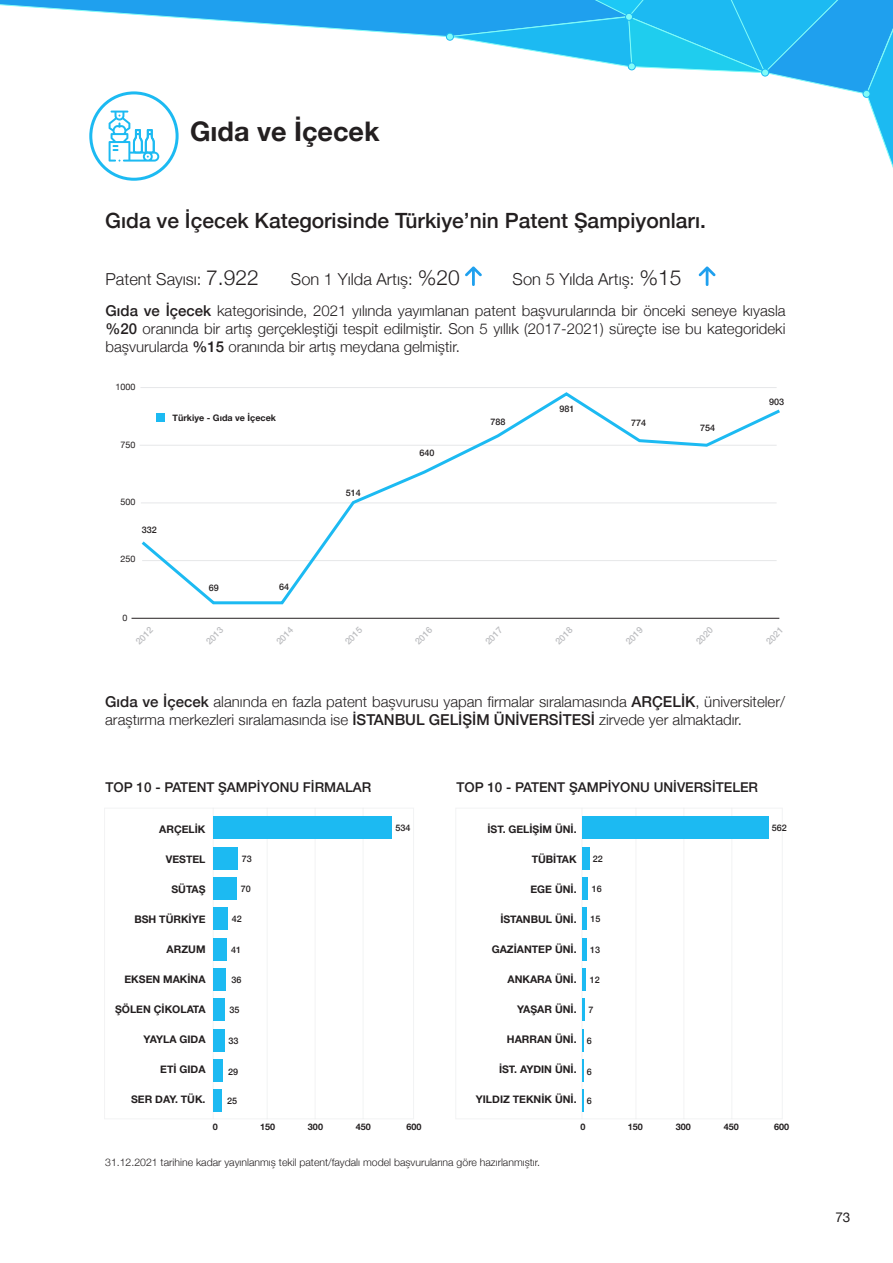
<style>
.page{position:relative;width:893px;height:1263px;background:#fff}
.page>*{position:absolute;margin:0;border:0;box-sizing:border-box;transform-origin:0 0}
.t1{font:700 27px "Helvetica Neue";color:#231f20}
.t2{font:500 21px "Helvetica Neue";color:#231f20}
.t3{font:300 21px "Helvetica Neue";color:#231f20}
.t4{font:300 16.5px "Helvetica Neue";color:#231f20}
.t5{font:300 15px/18px "Helvetica Neue";color:#231f20}
.t6{font:500 13.5px "Helvetica Neue";color:#231f20}
.t7{font:13.5px "Helvetica Neue";color:#231f20}
.t8{font:700 10.5px "Helvetica Neue";color:#231f20}
.t9{font:300 10.5px "Helvetica Neue";color:#231f20}
.t10{font:500 9px "Helvetica Neue";color:#231f20}
.t11{font:700 9px "Helvetica Neue";color:#231f20}
.t12{font:500 9px "Helvetica Neue";color:#bcbdc0}
.t13{font:9px "Helvetica Neue";color:#231f20}
.s1{font-weight:500}
</style>
<div class="page">
<hr style="left:140px;top:387px;width:637px;height:1px;background:#e6e7e9">
<hr style="left:132px;top:618px;width:647px;height:1px;background:#231f20">
<svg style="left:140px;top:392px;width:640px;height:213px"></svg>
<div style="left:157px;top:413px;width:8px;height:9px;background:#1cbaf2"></div>
<div style="left:104px;top:808px;width:310px;height:311px;border:1px solid #e6e7e9"></div>
<div style="left:455px;top:808px;width:328px;height:311px;border:1px solid #e6e7e9"></div>
<hr style="left:213px;top:808px;width:1px;height:311px;background:#e6e7e9">
<hr style="left:582px;top:808px;width:1px;height:311px;background:#e6e7e9">
<hr style="left:267px;top:808px;width:1px;height:311px;background:#e6e7e9">
<hr style="left:636px;top:808px;width:1px;height:311px;background:#e6e7e9">
<hr style="left:315px;top:808px;width:1px;height:311px;background:#e6e7e9">
<hr style="left:683px;top:808px;width:1px;height:311px;background:#e6e7e9">
<hr style="left:363px;top:808px;width:1px;height:311px;background:#e6e7e9">
<hr style="left:731px;top:808px;width:1px;height:311px;background:#e6e7e9">
<div style="left:214px;top:817px;width:178px;height:22px;background:#1cbaf2"></div>
<div style="left:582px;top:817px;width:187px;height:22px;background:#1cbaf2"></div>
<div style="left:214px;top:847px;width:24px;height:22px;background:#1cbaf2"></div>
<div style="left:582px;top:847px;width:8px;height:22px;background:#1cbaf2"></div>
<div style="left:214px;top:877px;width:23px;height:22px;background:#1cbaf2"></div>
<div style="left:582px;top:877px;width:6px;height:22px;background:#1cbaf2"></div>
<div style="left:214px;top:908px;width:14px;height:22px;background:#1cbaf2"></div>
<div style="left:582px;top:908px;width:5px;height:22px;background:#1cbaf2"></div>
<div style="left:214px;top:938px;width:13px;height:22px;background:#1cbaf2"></div>
<div style="left:582px;top:938px;width:5px;height:22px;background:#1cbaf2"></div>
<div style="left:214px;top:1029px;width:11px;height:22px;background:#1cbaf2"></div>
<hr style="left:582px;top:1029px;width:2px;height:22px;background:#1cbaf2">
<div style="left:214px;top:968px;width:12px;height:22px;background:#1cbaf2"></div>
<hr style="left:582px;top:968px;width:4px;height:22px;background:#1cbaf2">
<div style="left:214px;top:1059px;width:9px;height:22px;background:#1cbaf2"></div>
<hr style="left:582px;top:1059px;width:2px;height:22px;background:#1cbaf2">
<div style="left:214px;top:999px;width:11px;height:22px;background:#1cbaf2"></div>
<hr style="left:582px;top:999px;width:3px;height:22px;background:#1cbaf2">
<div style="left:214px;top:1090px;width:8px;height:22px;background:#1cbaf2"></div>
<hr style="left:582px;top:1090px;width:2px;height:22px;background:#1cbaf2">
<svg style="left:465px;top:266px;width:17px;height:20px"></svg>
<svg style="left:699px;top:266px;width:17px;height:20px"></svg>
<svg style="left:0;top:0;width:893px;height:181px"></svg>
<p class="t1" style="left:190px;top:110px;width:191px">Gıda ve İçecek</p>
<p class="t2" style="left:105px;top:204px;width:602px">Gıda ve İçecek Kategorisinde Türkiye’nin Patent Şampiyonları.</p>
<p class="t3" style="left:206px;top:260px;width:54px">7.922</p>
<p class="t3" style="left:418px;top:260px;width:44px">%20</p>
<p class="t3" style="left:639px;top:260px;width:44px">%15</p>
<p class="t4" style="left:106px;top:265px;width:97px">Patent Sayısı:</p>
<p class="t4" style="left:291px;top:265px;width:123px">Son 1 Yılda Artış:</p>
<p class="t4" style="left:513px;top:265px;width:123px">Son 5 Yılda Artış:</p>
<p class="t5" style="left:106px;top:301px;width:681px;text-align:justify"><span class="s1">Gıda ve İçecek</span> kategorisinde, 2021 yılında yayımlanan patent başvurularında bir önceki seneye kıyasla <span class="s1">%20</span> oranında bir artış gerçekleştiği tespit edilmiştir. Son 5 yıllık (2017-2021) süreçte ise bu kategorideki başvurularda <span class="s1">%15</span> oranında bir artış meydana gelmiştir.</p>
<p class="t13" style="left:115px;top:380px;width:22px">1000</p>
<p class="t13" style="left:120px;top:438px;width:17px">750</p>
<p class="t11" style="left:173px;top:411px;width:105px">Türkiye - Gıda ve İçecek</p>
<p class="t13" style="left:120px;top:496px;width:17px">500</p>
<p class="t10" style="left:142px;top:523px;width:17px">332</p>
<p class="t13" style="left:120px;top:553px;width:17px">250</p>
<p class="t13" style="left:123px;top:611px;width:7px">0</p>
<p class="t10" style="left:209px;top:580px;width:12px">69</p>
<p class="t10" style="left:279px;top:579px;width:12px">64</p>
<p class="t10" style="left:346px;top:485px;width:17px">514</p>
<p class="t10" style="left:419px;top:445px;width:17px">640</p>
<p class="t10" style="left:490px;top:415px;width:17px">788</p>
<p class="t10" style="left:559px;top:401px;width:17px">981</p>
<p class="t10" style="left:631px;top:416px;width:17px">774</p>
<p class="t10" style="left:700px;top:421px;width:17px">754</p>
<p class="t10" style="left:769px;top:395px;width:17px">903</p>
<p class="t12" style="left:132px;top:638px;width:22px;rotate:-45deg">2012</p>
<p class="t12" style="left:202px;top:638px;width:22px;rotate:-45deg">2013</p>
<p class="t12" style="left:273px;top:638px;width:22px;rotate:-45deg">2014</p>
<p class="t12" style="left:341px;top:638px;width:22px;rotate:-45deg">2015</p>
<p class="t12" style="left:412px;top:638px;width:22px;rotate:-45deg">2016</p>
<p class="t12" style="left:482px;top:638px;width:22px;rotate:-45deg">2017</p>
<p class="t12" style="left:552px;top:638px;width:22px;rotate:-45deg">2018</p>
<p class="t12" style="left:622px;top:638px;width:22px;rotate:-45deg">2019</p>
<p class="t12" style="left:692px;top:638px;width:22px;rotate:-45deg">2020</p>
<p class="t12" style="left:762px;top:638px;width:22px;rotate:-45deg">2021</p>
<p class="t5" style="left:105px;top:691px;width:681px"><span class="s1">Gıda ve İçecek</span> alanında en fazla patent başvurusu yapan firmalar sıralamasında <span class="s1">ARÇELİK</span>, üniversiteler/ araştırma merkezleri sıralamasında ise <span class="s1">İSTANBUL GELİŞİM ÜNİVERSİTESİ</span> zirvede yer almaktadır.</p>
<p class="t6" style="left:106px;top:777px;width:267px">TOP 10 - PATENT ŞAMPİYONU FİRMALAR</p>
<p class="t6" style="left:456px;top:777px;width:303px">TOP 10 - PATENT ŞAMPİYONU UNİVERSİTELER</p>
<p class="t8" style="left:159px;top:821px;width:48px">ARÇELİK</p>
<p class="t8" style="left:166px;top:851px;width:41px">VESTEL</p>
<p class="t8" style="left:171px;top:881px;width:36px">SÜTAŞ</p>
<p class="t8" style="left:134px;top:911px;width:73px">BSH TÜRKİYE</p>
<p class="t8" style="left:167px;top:941px;width:40px">ARZUM</p>
<p class="t8" style="left:124px;top:971px;width:83px">EKSEN MAKİNA</p>
<p class="t8" style="left:115px;top:1001px;width:92px">ŞÖLEN ÇİKOLATA</p>
<p class="t8" style="left:144px;top:1031px;width:64px">YAYLA GIDA</p>
<p class="t8" style="left:160px;top:1061px;width:47px">ETİ GIDA</p>
<p class="t8" style="left:131px;top:1091px;width:76px">SER DAY. TÜK.</p>
<p class="t8" style="left:488px;top:821px;width:91px">İST. GELİŞİM ÜNİ.</p>
<p class="t8" style="left:532px;top:851px;width:46px">TÜBİTAK</p>
<p class="t8" style="left:530px;top:881px;width:48px">EGE ÜNİ.</p>
<p class="t8" style="left:500px;top:911px;width:78px">İSTANBUL ÜNİ.</p>
<p class="t8" style="left:492px;top:941px;width:86px">GAZİANTEP ÜNİ.</p>
<p class="t8" style="left:508px;top:971px;width:71px">ANKARA ÜNİ.</p>
<p class="t8" style="left:517px;top:1001px;width:61px">YAŞAR ÜNİ.</p>
<p class="t8" style="left:507px;top:1031px;width:71px">HARRAN ÜNİ.</p>
<p class="t8" style="left:499px;top:1061px;width:79px">İST. AYDIN ÜNİ.</p>
<p class="t8" style="left:476px;top:1091px;width:102px">YILDIZ TEKNİK ÜNİ.</p>
<p class="t10" style="left:396px;top:821px;width:17px">534</p>
<p class="t10" style="left:772px;top:821px;width:17px">562</p>
<p class="t10" style="left:242px;top:851px;width:12px">73</p>
<p class="t10" style="left:593px;top:851px;width:12px">22</p>
<p class="t10" style="left:241px;top:882px;width:12px">70</p>
<p class="t10" style="left:592px;top:882px;width:12px">16</p>
<p class="t10" style="left:232px;top:912px;width:12px">42</p>
<p class="t10" style="left:591px;top:912px;width:12px">15</p>
<p class="t10" style="left:231px;top:942px;width:12px">41</p>
<p class="t10" style="left:590px;top:942px;width:12px">13</p>
<p class="t10" style="left:232px;top:973px;width:12px">36</p>
<p class="t10" style="left:590px;top:973px;width:12px">12</p>
<p class="t10" style="left:230px;top:1002px;width:12px">35</p>
<p class="t10" style="left:588px;top:1002px;width:7px">7</p>
<p class="t10" style="left:229px;top:1033px;width:12px">33</p>
<p class="t10" style="left:587px;top:1033px;width:7px">6</p>
<p class="t10" style="left:228px;top:1064px;width:12px">29</p>
<p class="t10" style="left:587px;top:1064px;width:7px">6</p>
<p class="t10" style="left:227px;top:1094px;width:12px">25</p>
<p class="t10" style="left:587px;top:1094px;width:7px">6</p>
<p class="t11" style="left:213px;top:1119px;width:7px">0</p>
<p class="t11" style="left:260px;top:1119px;width:17px">150</p>
<p class="t11" style="left:308px;top:1119px;width:17px">300</p>
<p class="t11" style="left:356px;top:1119px;width:17px">450</p>
<p class="t11" style="left:406px;top:1119px;width:17px">600</p>
<p class="t11" style="left:581px;top:1119px;width:7px">0</p>
<p class="t11" style="left:628px;top:1119px;width:17px">150</p>
<p class="t11" style="left:676px;top:1119px;width:17px">300</p>
<p class="t11" style="left:724px;top:1119px;width:17px">450</p>
<p class="t11" style="left:774px;top:1119px;width:17px">600</p>
<p class="t9" style="left:105px;top:1154px;width:436px">31.12.2021 tarihine kadar yayınlanmış tekil patent/faydalı model başvurularına göre hazırlanmıştır.</p>
<p class="t7" style="left:835px;top:1207px;width:17px">73</p>
</div>
